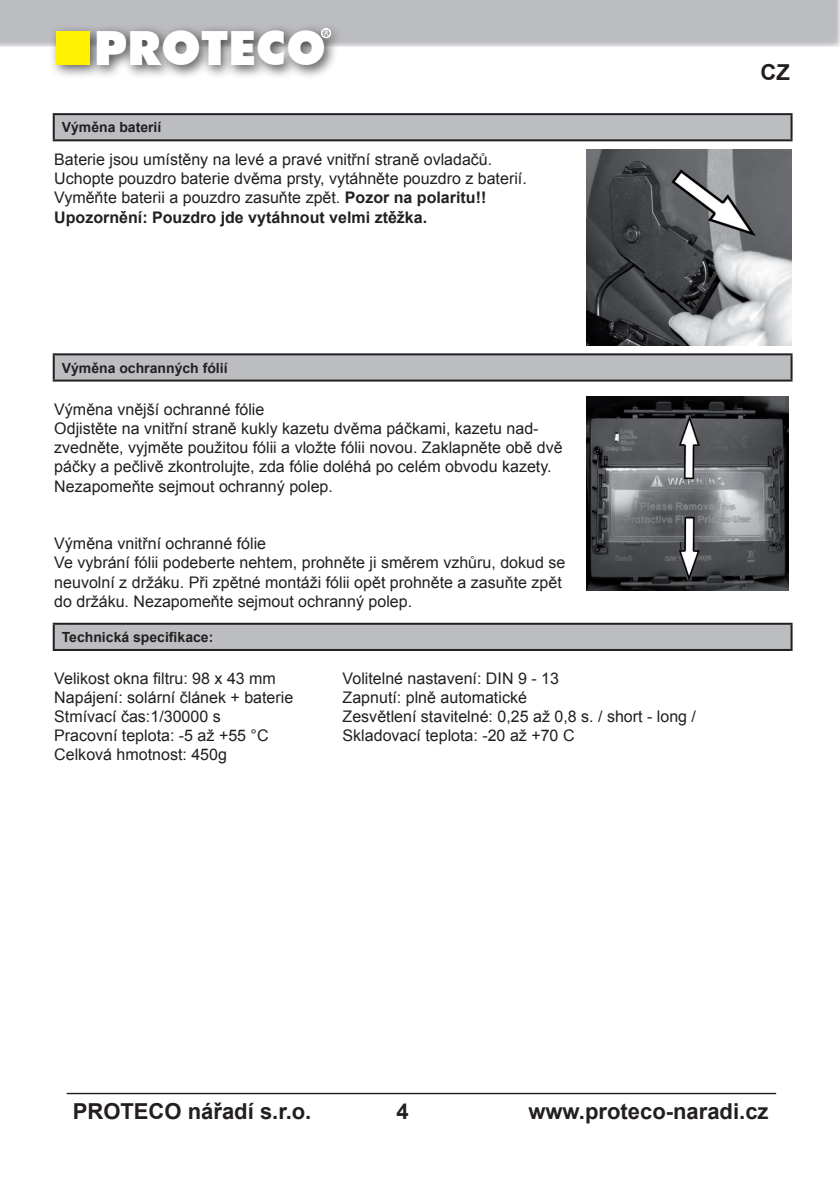
<style>
.page{position:relative;width:840px;height:1191px;background:#fff}
.page>*{position:absolute;margin:0;border:0;box-sizing:border-box;transform-origin:0 0}
.t1{font:900 47.2px "Futura BT";color:#fff}
.t2{font:700 22px "Arial";color:#231f20}
.t3{font:16px/19.2px "Arial";color:#231f20}
.t4{font:700 14px "Arial";color:#231f20}
.t5{font:7.8px "Humanist 521 BT";color:#fff}
.s1{font-weight:700}
</style>
<div class="page">
<hr style="left:67px;top:1092px;width:708px;height:2px;background:#231f20">
<div style="left:0;top:0;width:839px;height:46px;background:#bcbdc0"></div>
<div style="left:49px;top:22px;width:295px;height:58px;background:#231f20;opacity:.75"></div>
<div style="left:56px;top:32px;width:34px;height:33px;background:#fff101"></div>
<svg style="left:321px;top:28px;width:10px;height:10px"></svg>
<div style="left:54px;top:354px;width:737px;height:26px;background:#bcbdc0"></div>
<hr style="left:53px;top:353px;width:739px;height:2px;background:#231f20">
<hr style="left:53px;top:355px;width:2px;height:24px;background:#231f20">
<hr style="left:790px;top:355px;width:2px;height:24px;background:#231f20">
<hr style="left:53px;top:379px;width:739px;height:2px;background:#231f20">
<div style="left:54px;top:624px;width:737px;height:26px;background:#bcbdc0"></div>
<hr style="left:53px;top:623px;width:739px;height:2px;background:#231f20">
<hr style="left:53px;top:625px;width:2px;height:24px;background:#231f20">
<hr style="left:790px;top:625px;width:2px;height:24px;background:#231f20">
<hr style="left:53px;top:649px;width:739px;height:2px;background:#231f20">
<div style="left:54px;top:114px;width:737px;height:26px;background:#bcbdc0"></div>
<hr style="left:53px;top:113px;width:739px;height:2px;background:#231f20">
<hr style="left:53px;top:115px;width:2px;height:24px;background:#231f20">
<hr style="left:790px;top:115px;width:2px;height:24px;background:#231f20">
<hr style="left:53px;top:139px;width:739px;height:2px;background:#231f20">
<img style="left:586px;top:396px;width:202px;height:194px">
<img style="left:586px;top:149px;width:204px;height:196px">
<p class="t5" style="left:324px;top:28px;width:6px">R</p>
<h1 class="t1" style="left:94px;top:20px;width:234px">PROTECO</h1>
<p class="t4" style="left:62px;top:118px;width:101px">Výměna baterií</p>
<p class="t3" style="left:54px;top:150px;width:473px">Baterie jsou umístěny na levé a pravé vnitřní straně ovladačů.<br>Uchopte pouzdro baterie dvěma prsty, vytáhněte pouzdro z baterií.<br>Vyměňte baterii a pouzdro zasuňte zpět. <span class="s1">Pozor na polaritu!!<br>Upozornění: Pouzdro jde vytáhnout velmi ztěžka.</span></p>
<p class="t4" style="left:62px;top:358px;width:167px">Výměna ochranných fólií</p>
<p class="t3" style="left:54px;top:400px;width:509px">Výměna vnější ochranné fólie<br>Odjistěte na vnitřní straně kukly kazetu dvěma páčkami, kazetu nad&shy;zvedněte, vyjměte použitou fólii a vložte fólii novou. Zaklapněte obě dvě páčky a pečlivě zkontrolujte, zda fólie doléhá po celém obvodu kazety.<br>Nezapomeňte sejmout ochranný polep.</p>
<p class="t3" style="left:54px;top:534px;width:512px">Výměna vnitřní ochranné fólie<br>Ve vybrání fólii podeberte nehtem, prohněte ji směrem vzhůru, dokud se neuvolní z držáku. Při zpětné montáži fólii opět prohněte a zasuňte zpět do držáku. Nezapomeňte sejmout ochranný polep.</p>
<p class="t4" style="left:62px;top:627px;width:153px">Technická specifikace:</p>
<p class="t3" style="left:54px;top:668px;width:223px">Velikost okna filtru: 98 x 43 mm</p>
<p class="t3" style="left:342px;top:668px;width:218px">Volitelné nastavení: DIN 9 - 13</p>
<p class="t3" style="left:54px;top:688px;width:240px">Napájení: solární článek + baterie</p>
<p class="t3" style="left:342px;top:688px;width:186px">Zapnutí: plně automatické</p>
<p class="t3" style="left:54px;top:707px;width:168px">Stmívací čas:1/30000 s</p>
<p class="t3" style="left:342px;top:707px;width:355px">Zesvětlení stavitelné: 0,25 až 0,8 s. / short - long /</p>
<p class="t3" style="left:54px;top:726px;width:216px">Pracovní teplota: -5 až +55 °C</p>
<p class="t3" style="left:342px;top:726px;width:233px">Skladovací teplota: -20 až +70 C</p>
<p class="t3" style="left:54px;top:745px;width:174px">Celková hmotnost: 450g</p>
<h2 class="t2" style="left:760px;top:57px;width:31px">CZ</h2>
<h2 class="t2" style="left:73px;top:1096px;width:240px">PROTECO nářadí s.r.o.</h2>
<h2 class="t2" style="left:396px;top:1096px;width:14px">4</h2>
<h2 class="t2" style="left:528px;top:1096px;width:241px">www.proteco-naradi.cz</h2>
</div>
